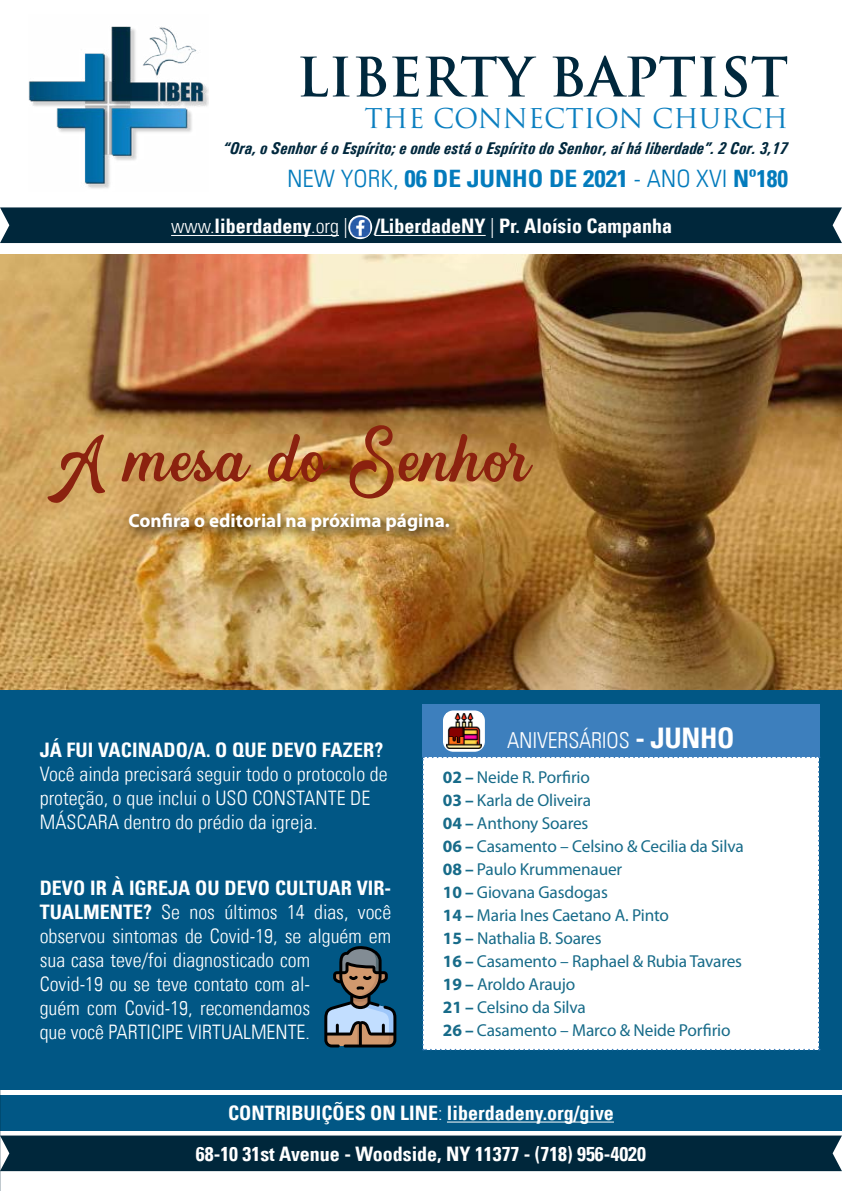
<style>
.page{position:relative;width:842px;height:1191px;background:#fff}
.page>*{position:absolute;margin:0;border:0;box-sizing:border-box;transform-origin:0 0}
.t1{font:79.8px "Hipsterious Rough";color:#8b220f}
.t2{font:700 52.8px "Trajan Pro";color:#00283d}
.t3{font:26.6px "Trajan Pro";color:#0b7fc0}
.t4{font:700 condensed 24px "Univers LT";color:#037bbc;scale:1.06 1}
.t5{font:300 condensed 22px "Univers LT";letter-spacing:-.01em;color:#fff}
.t6{font:300 condensed 20px/24px "Univers LT";color:#fff}
.t7{font:700 condensed 20px "Univers LT";color:#fff}
.t8{font:700 19.2px "Myriad Pro";color:#fff}
.t9{font:17.4px/23px "Myriad Pro";letter-spacing:-.01em;color:#176b89}
.t10{font:italic 700 17px "Univers Condensed";color:#00283d}
.s1{font-weight:300}
.s2{font-weight:700}
.s3{font-weight:700;font-size:28.4px}
</style>
<div class="page">
<div style="left:0;top:1095px;width:842px;height:35px;background:#015785"></div>
<img style="left:0;top:255px;width:842px;height:435px">
<div style="left:0;top:207px;width:842px;height:36px;background:#00273b"></div>
<svg style="left:348px;top:215px;width:24px;height:24px"></svg>
<img style="left:350px;top:217px;width:20px;height:20px">
<img style="left:29px;top:26px;width:180px;height:163px">
<div style="left:0;top:1135px;width:842px;height:36px;background:#00273b"></div>
<hr style="left:171px;top:235px;width:168px;height:1px;background:#fff">
<hr style="left:374px;top:235px;width:112px;height:1px;background:#fff">
<div style="left:0;top:690px;width:842px;height:400px;background:#015785"></div>
<svg style="left:324px;top:946px;width:72px;height:101px"></svg>
<hr style="left:447px;top:1121px;width:167px;height:1px;background:#fff">
<div style="left:422px;top:756px;width:398px;height:294px;background:#fff"></div>
<div style="left:422px;top:703px;width:397px;height:53px;background:#3d7fbd"></div>
<div style="left:443px;top:710px;width:42px;height:41px;background:#fff;border-radius:10px"></div>
<img style="left:446px;top:713px;width:36px;height:36px">
<svg style="left:122px;top:506px;width:343px;height:41px;background:#ba914b"></svg>
<h2 class="t2" style="left:297px;top:44px;width:493px">LIBERTY BAPTIST</h2>
<h3 class="t3" style="left:365px;top:101px;width:425px">THE CONNECTION CHURCH</h3>
<p class="t10" style="left:223px;top:137px;width:566px">“Ora, o Senhor é o Espírito; e onde está o Espírito do Senhor, aí há liberdade”. 2 Cor. 3,17</p>
<p class="t4" style="left:287px;top:163px;width:474px"><span class="s1">NEW YORK,</span> 06 DE JUNHO DE 2021 <span class="s1">- ANO XVI</span> Nº180</p>
<p class="t7" style="left:171px;top:214px;width:178px"><span class="s1">www.</span>liberdadeny<span class="s1">.org |</span></p>
<p class="t7" style="left:375px;top:214px;width:299px">/LiberdadeNY <span class="s1">|</span> Pr. Aloísio Campanha</p>
<h1 class="t1" style="left:47px;top:408px;width:488px">A mesa do Senhor</h1>
<p class="t8" style="left:129px;top:510px;width:323px">Confira o editorial na próxima página.</p>
<p class="t7" style="left:40px;top:738px;width:345px">JÁ FUI VACINADO/A. O QUE DEVO FAZER?</p>
<p class="t6" style="left:40px;top:762px;width:350px">Você ainda precisará seguir todo o protocolo de proteção, o que inclui o USO CONSTANTE DE<br>MÁSCARA dentro do prédio da igreja.</p>
<p class="t6" style="left:40px;top:876px;width:353px"><span class="s2">DEVO IR À IGREJA OU DEVO CULTUAR VIR-TUALMENTE?</span> Se nos últimos 14 dias, você observou sintomas de Covid-19, se alguém em sua casa teve/foi diagnosticado com<br>Covid-19 ou se teve contato com al-<br>guém com Covid-19, recomendamos<br>que você PARTICIPE VIRTUALMENTE.</p>
<p class="t5" style="left:507px;top:726px;width:229px">ANIVERSÁRIOS <span class="s3">- JUNHO</span></p>
<p class="t9" style="left:443px;top:765px;width:302px"><span class="s2">02 –</span> Neide R. Porfirio<br><span class="s2">03 –</span> Karla de Oliveira<br><span class="s2">04 –</span> Anthony Soares<br><span class="s2">06 –</span> Casamento – Celsino &amp; Cecilia da Silva<br><span class="s2">08 –</span> Paulo Krummenauer<br><span class="s2">10 –</span> Giovana Gasdogas<br><span class="s2">14 –</span> Maria Ines Caetano A. Pinto<br><span class="s2">15 –</span> Nathalia B. Soares<br><span class="s2">16 –</span> Casamento – Raphael &amp; Rubia Tavares<br><span class="s2">19 –</span> Aroldo Araujo<br><span class="s2">21 –</span> Celsino da Silva<br><span class="s2">26 –</span> Casamento – Marco &amp; Neide Porfirio</p>
<p class="t7" style="left:228px;top:1100px;width:387px">CONTRIBUIÇÕES ON LINE<span class="s1">:</span> liberdadeny.org/give</p>
<p class="t7" style="left:196px;top:1141px;width:451px">68-10 31st Avenue - Woodside, NY 11377 - (718) 956-4020</p>
</div>
